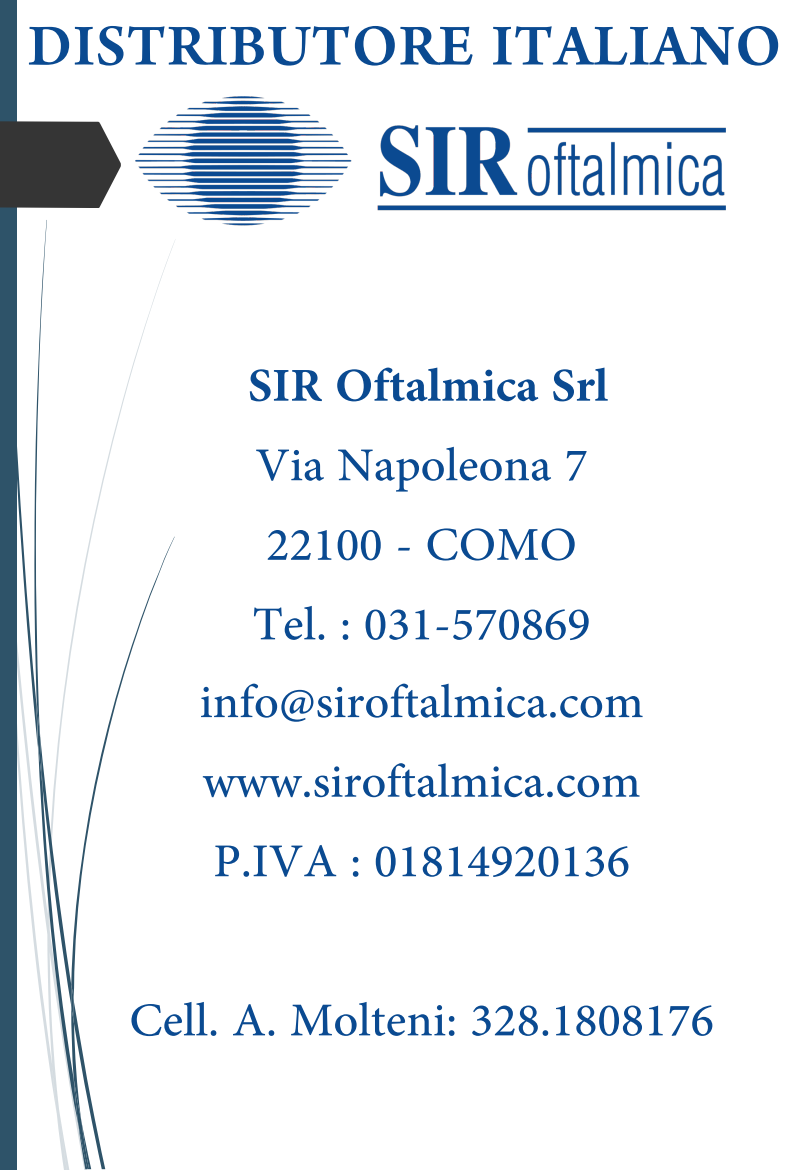
<style>
.page{position:relative;width:810px;height:1170px;background:#fff}
.page>*{position:absolute;margin:0;border:0;box-sizing:border-box;transform-origin:0 0}
.t1{font:500 81px "Adobe Naskh";letter-spacing:.01em;color:#0a4a91}
.t2{font:66px/79.2px "Adobe Arabic";color:#0a4a91;text-align:center}
.t3{font:700 66px "Adobe Arabic";color:#0a4a91}
</style>
<div class="page">
<svg style="left:121px;top:537px;width:54px;height:148px"></svg>
<svg style="left:0;top:0;width:121px;height:1170px"></svg>
<img style="left:135px;top:97px;width:590px;height:128px">
<p class="t1" style="left:28px;top:-11px;width:755px">DISTRIBUTORE ITALIANO</p>
<p class="t3" style="left:248px;top:339px;width:362px">SIR Oftalmica Srl</p>
<p class="t2" style="left:200px;top:418px;width:446px">Via Napoleona 7<br>22100 - COMO<br>Tel. : 031-570869 info@siroftalmica.com www.siroftalmica.com<br>P.IVA : 01814920136</p>
<p class="t2" style="left:129px;top:973px;width:586px">Cell. A. Molteni: 328.1808176</p>
</div>
